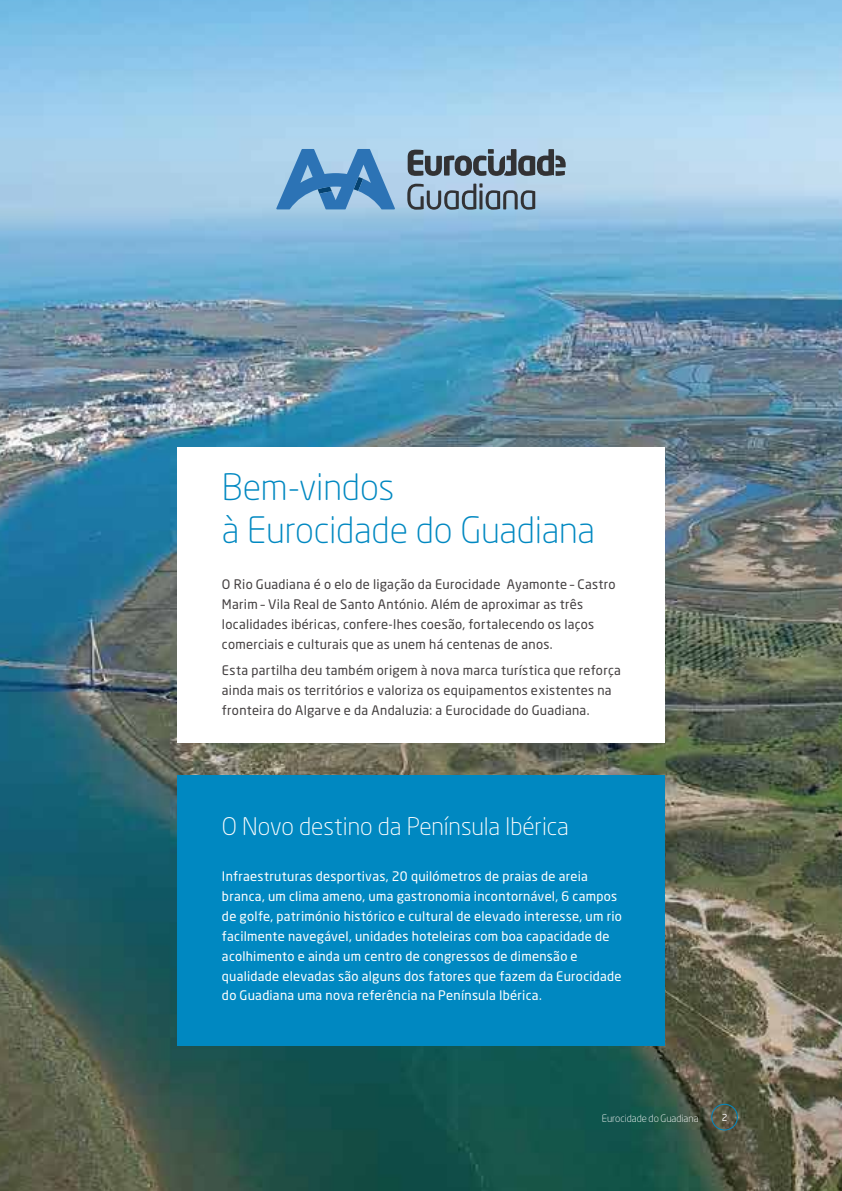
<style>
.page{position:relative;width:842px;height:1191px;background:#fff}
.page>*{position:absolute;margin:0;border:0;box-sizing:border-box;transform-origin:0 0}
.t1{font:300 36px/43.2px "Neo Sans Std";letter-spacing:-.005em;color:#0088c1}
.t2{font:300 24px "Neo Sans Std";letter-spacing:-.005em;color:#fff}
.t3{font:13px/19.8px "Neo Sans Std";letter-spacing:.02em;color:#fff}
.t4{font:13px/19.8px "Neo Sans Std";letter-spacing:.02em;color:#433f40}
.t5{font:300 10px "Neo Sans Std";color:#fff}
.t6{font:9.4px "Neo Sans Std";color:#fff}
</style>
<div class="page">
<img style="left:0;top:0;width:842px;height:1191px">
<div style="left:711px;top:1103px;width:27px;height:27px;border:1px solid #0088c1;border-radius:50%"></div>
<div style="left:177px;top:447px;width:488px;height:295px;background:#fff"></div>
<div style="left:177px;top:775px;width:488px;height:270px;background:#0088c1"></div>
<svg style="left:276px;top:149px;width:119px;height:60px"></svg>
<svg style="left:407px;top:183px;width:128px;height:27px"></svg>
<svg style="left:408px;top:149px;width:158px;height:27px"></svg>
<h1 class="t1" style="left:222px;top:465px;width:375px">Bem-vindos<br>à Eurocidade do Guadiana</h1>
<p class="t4" style="left:222px;top:574px;width:395px">O Rio Guadiana é o elo de ligação da Eurocidade Ayamonte – Castro Marim – Vila Real de Santo António. Além de aproximar as três localidades ibéricas, confere-lhes coesão, fortalecendo os laços comerciais e culturais que as unem há centenas de anos.</p>
<p class="t4" style="left:222px;top:660px;width:400px">Esta partilha deu também origem à nova marca turística que reforça ainda mais os territórios e valoriza os equipamentos existentes na fronteira do Algarve e da Andaluzia: a Eurocidade do Guadiana.</p>
<h2 class="t2" style="left:222px;top:811px;width:348px">O Novo destino da Península Ibérica</h2>
<p class="t3" style="left:222px;top:866px;width:401px">Infraestruturas desportivas, 20 quilómetros de praias de areia branca, um clima ameno, uma gastronomia incontornável, 6 campos de golfe, património histórico e cultural de elevado interesse, um rio facilmente navegável, unidades hoteleiras com boa capacidade de acolhimento e ainda um centro de congressos de dimensão e qualidade elevadas são alguns dos fatores que fazem da Eurocidade do Guadiana uma nova referência na Península Ibérica.</p>
<p class="t5" style="left:602px;top:1112px;width:98px">Eurocidade do Guadiana</p>
<p class="t6" style="left:722px;top:1111px;width:7px">2</p>
</div>
